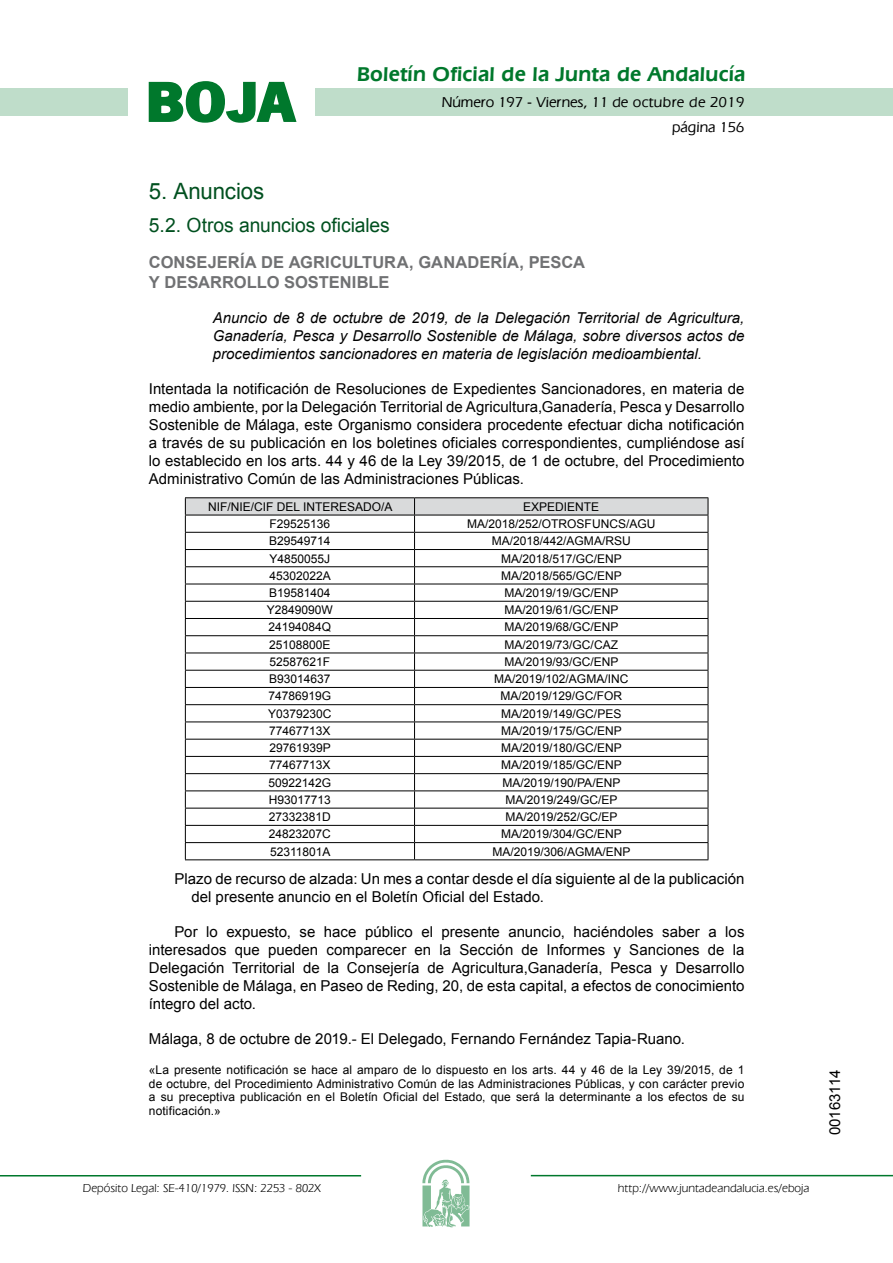
<style>
.page{position:relative;width:893px;height:1263px;background:#fff}
.page>*{position:absolute;margin:0;border:0;box-sizing:border-box;transform-origin:0 0}
.t1{font:700 57.75px "News Got T";color:#00782c;scale:1.14 1}
.t2{font:22.5px "Arial";letter-spacing:-.005em;color:#00501f}
.t3{font:600 21px "Eras IT Cby BT";letter-spacing:.01em;color:#00782c}
.t4{font:19.5px "Arial";letter-spacing:-.005em;color:#00501f}
.t5{font:700 16.5px/19.5px "Arial";letter-spacing:.005em;color:#707173}
.t6{font:15px/18px "Arial";color:#000;text-align:justify}
.t7{font:italic 15px/18px "Arial";color:#000;text-align:justify}
.t8{font:500 15px/24.5px "Eras IT Cby BT";color:#000;text-align:right}
.t9{font:12px/13.5px "Arial";color:#000;text-align:justify}
.t10{font:12px "Eras IT Cby BT";color:#000}
</style>
<div class="page">
<div style="left:315px;top:88px;width:577px;height:28px;background:#bfddca"></div>
<div style="left:0;top:88px;width:128px;height:28px;background:#bfddca"></div>
<hr style="left:0;top:1175px;width:361px;height:2px;background:#00782c">
<svg style="left:422px;top:1159px;width:47px;height:68px"></svg>
<hr style="left:531px;top:1175px;width:361px;height:1px;background:#00782c">
<svg style="left:148px;top:81px;width:149px;height:42px"></svg>
<hr style="left:185px;top:497px;width:229px;height:1px;background:#000">
<hr style="left:414px;top:497px;width:294px;height:1px;background:#000">
<svg style="left:185px;top:498px;width:523px;height:361px"></svg>
<hr style="left:185px;top:859px;width:229px;height:1px;background:#000">
<hr style="left:414px;top:859px;width:294px;height:1px;background:#000">
<h1 class="t1" style="left:145px;top:68px;width:133px">BOJA</h1>
<h3 class="t3" style="left:357px;top:62px;width:390px">Boletín Oficial de la Junta de Andalucía</h3>
<p class="t8" style="left:442px;top:90px;width:304px">Número 197 - Viernes, 11 de octubre de 2019 página 156</p>
<h2 class="t2" style="left:149px;top:177px;width:117px">5. Anuncios</h2>
<h3 class="t4" style="left:149px;top:212px;width:242px">5.2. Otros anuncios oficiales</h3>
<p class="t5" style="left:149px;top:253px;width:437px">CONSEJERÍA DE AGRICULTURA, GANADERÍA, PESCA<br>Y DESARROLLO SOSTENIBLE</p>
<p class="t7" style="left:213px;top:309px;width:533px">Anuncio de 8 de octubre de 2019, de la Delegación Territorial de Agricultura, Ganadería, Pesca y Desarrollo Sostenible de Málaga, sobre diversos actos de procedimientos sancionadores en materia de legislación medioambiental.</p>
<p class="t6" style="left:149px;top:380px;width:597px">Intentada la notificación de Resoluciones de Expedientes Sancionadores, en materia de medio ambiente, por la Delegación Territorial de Agricultura,Ganadería, Pesca y Desarrollo Sostenible de Málaga, este Organismo considera procedente efectuar dicha notificación a través de su publicación en los boletines oficiales correspondientes, cumpliéndose así lo establecido en los arts. 44 y 46 de la Ley 39/2015, de 1 de octubre, del Procedimiento Administrativo Común de las Administraciones Públicas.</p>
<p class="t9" style="left:208px;top:500px;width:186px">NIF/NIE/CIF DEL INTERESADO/A</p>
<p class="t9" style="left:523px;top:500px;width:78px">EXPEDIENTE</p>
<p class="t9" style="left:269px;top:517px;width:62px">F29525136</p>
<p class="t9" style="left:467px;top:517px;width:190px">MA/2018/252/OTROSFUNCS/AGU</p>
<p class="t9" style="left:269px;top:534px;width:63px">B29549714</p>
<p class="t9" style="left:492px;top:534px;width:140px">MA/2018/442/AGMA/RSU</p>
<p class="t9" style="left:269px;top:552px;width:62px">Y4850055J</p>
<p class="t9" style="left:501px;top:552px;width:122px">MA/2018/517/GC/ENP</p>
<p class="t9" style="left:269px;top:569px;width:63px">45302022A</p>
<p class="t9" style="left:501px;top:569px;width:122px">MA/2018/565/GC/ENP</p>
<p class="t9" style="left:269px;top:586px;width:63px">B19581404</p>
<p class="t9" style="left:504px;top:586px;width:116px">MA/2019/19/GC/ENP</p>
<p class="t9" style="left:267px;top:603px;width:68px">Y2849090W</p>
<p class="t9" style="left:504px;top:603px;width:116px">MA/2019/61/GC/ENP</p>
<p class="t9" style="left:268px;top:621px;width:64px">24194084Q</p>
<p class="t9" style="left:504px;top:621px;width:116px">MA/2019/68/GC/ENP</p>
<p class="t9" style="left:269px;top:638px;width:63px">25108800E</p>
<p class="t9" style="left:504px;top:638px;width:115px">MA/2019/73/GC/CAZ</p>
<p class="t9" style="left:269px;top:655px;width:62px">52587621F</p>
<p class="t9" style="left:504px;top:655px;width:116px">MA/2019/93/GC/ENP</p>
<p class="t9" style="left:269px;top:672px;width:63px">B93014637</p>
<p class="t9" style="left:494px;top:672px;width:136px">MA/2019/102/AGMA/INC</p>
<p class="t9" style="left:268px;top:690px;width:64px">74786919G</p>
<p class="t9" style="left:500px;top:690px;width:123px">MA/2019/129/GC/FOR</p>
<p class="t9" style="left:268px;top:707px;width:65px">Y0379230C</p>
<p class="t9" style="left:501px;top:707px;width:122px">MA/2019/149/GC/PES</p>
<p class="t9" style="left:269px;top:724px;width:63px">77467713X</p>
<p class="t9" style="left:501px;top:724px;width:122px">MA/2019/175/GC/ENP</p>
<p class="t9" style="left:269px;top:741px;width:63px">29761939P</p>
<p class="t9" style="left:501px;top:741px;width:122px">MA/2019/180/GC/ENP</p>
<p class="t9" style="left:269px;top:759px;width:63px">77467713X</p>
<p class="t9" style="left:501px;top:759px;width:122px">MA/2019/185/GC/ENP</p>
<p class="t9" style="left:268px;top:776px;width:64px">50922142G</p>
<p class="t9" style="left:502px;top:776px;width:119px">MA/2019/190/PA/ENP</p>
<p class="t9" style="left:269px;top:793px;width:64px">H93017713</p>
<p class="t9" style="left:505px;top:793px;width:114px">MA/2019/249/GC/EP</p>
<p class="t9" style="left:269px;top:810px;width:64px">27332381D</p>
<p class="t9" style="left:505px;top:810px;width:114px">MA/2019/252/GC/EP</p>
<p class="t9" style="left:269px;top:828px;width:64px">24823207C</p>
<p class="t9" style="left:501px;top:828px;width:122px">MA/2019/304/GC/ENP</p>
<p class="t9" style="left:270px;top:845px;width:62px">52311801A</p>
<p class="t9" style="left:492px;top:845px;width:140px">MA/2019/306/AGMA/ENP</p>
<p class="t6" style="left:191px;top:870px;width:554px;text-indent:-17px">Plazo de recurso de alzada: Un mes a contar desde el día siguiente al de la publicación del presente anuncio en el Boletín Oficial del Estado.</p>
<p class="t6" style="left:149px;top:923px;width:597px;text-indent:26px">Por lo expuesto, se hace público el presente anuncio, haciéndoles saber a los interesados que pueden comparecer en la Sección de Informes y Sanciones de la Delegación Territorial de la Consejería de Agricultura,Ganadería, Pesca y Desarrollo Sostenible de Málaga, en Paseo de Reding, 20, de esta capital, a efectos de conocimiento íntegro del acto.</p>
<p class="t6" style="left:149px;top:1030px;width:537px">Málaga, 8 de octubre de 2019.- El Delegado, Fernando Fernández Tapia-Ruano.</p>
<p class="t9" style="left:149px;top:1064px;width:597px">«La presente notificación se hace al amparo de lo dispuesto en los arts. 44 y 46 de la Ley 39/2015, de 1 de octubre, del Procedimiento Administrativo Común de las Administraciones Públicas, y con carácter previo a su preceptiva publicación en el Boletín Oficial del Estado, que será la determinante a los efectos de su notificación.»</p>
<p class="t6" style="left:826px;top:1135px;width:67px;rotate:-90deg">00163114</p>
<p class="t10" style="left:83px;top:1181px;width:239px">Depósito Legal: SE-410/1979. ISSN: 2253 - 802X</p>
<p class="t10" style="left:618px;top:1181px;width:193px">http://www.juntadeandalucia.es/eboja</p>
</div>
